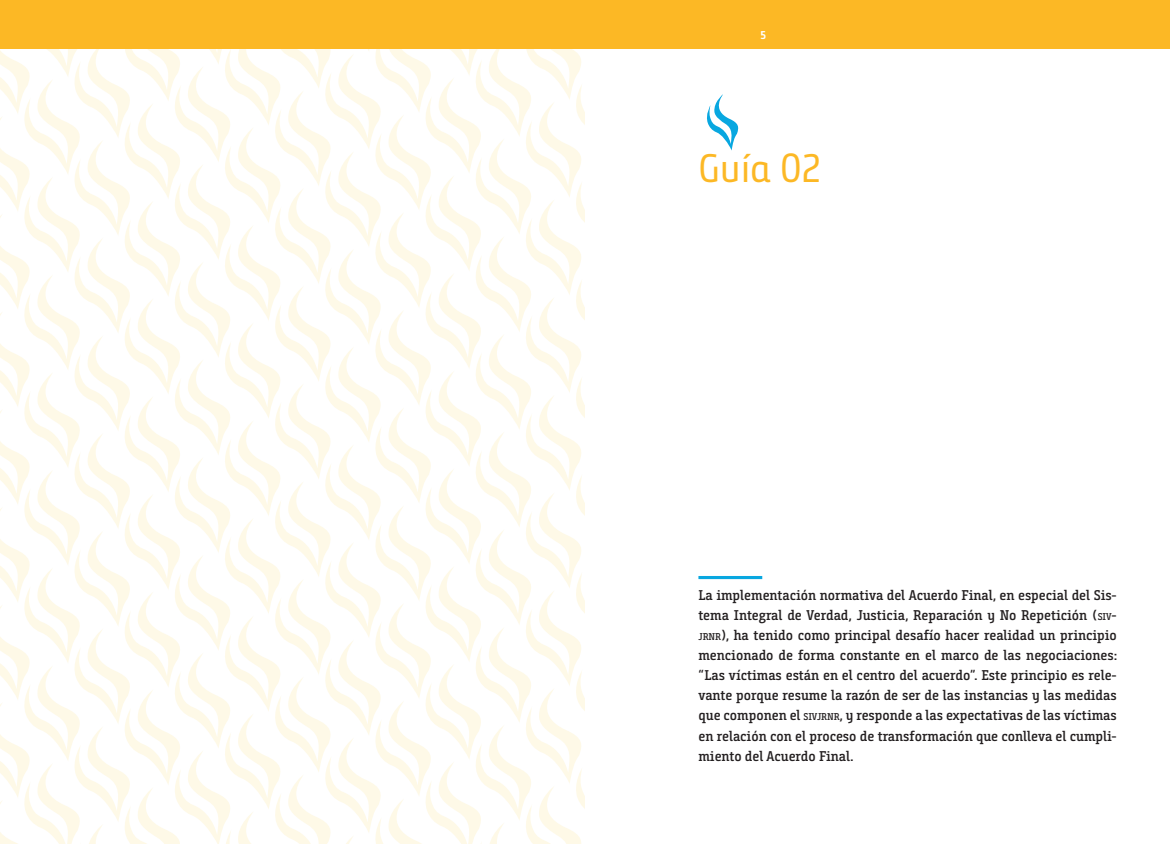
<style>
.page{position:relative;width:1170px;height:844px;background:#fff}
.page>*{position:absolute;margin:0;border:0;box-sizing:border-box;transform-origin:0 0}
.t1{font:40px "Bunday Clean Regular Up";color:#fcb825}
.texto_intro{font:600 14.12px/20px "Bunday Slab";color:#231f20;text-align:justify}
.texto{font:700 11.25px "Bunday Clean";color:#fff}
.s1{font-size:9.88px}
.s2{font-style:inherit}
</style>
<div class="page">
<div style="left:585px;top:0;width:584px;height:48px;background:#fcb825"></div>
<svg style="left:0;top:48px;width:585px;height:795px"></svg>
<hr style="left:698px;top:576px;width:64px;height:3px;background:#08a7e0">
<svg style="left:707px;top:94px;width:32px;height:57px"></svg>
<div style="left:0;top:0;width:599px;height:48px;background:#fcb825"></div>
<p class="texto" style="left:760px;top:27px;width:7px">5</p>
<p class="t1" style="left:698px;top:143px;width:124px">Guía 02</p>
<p class="texto_intro" style="left:698px;top:585px;width:420px">La implementación normativa del Acuerdo Final, en especial del Sis&shy;tema Integral de Verdad, Justicia, Reparación y No Repetición (<span class="s1">SIV</span><span class="s2">-</span><span class="s1">JRNR</span>), ha tenido como principal desafío hacer realidad un principio mencionado de forma constante en el marco de las negociaciones: “Las víctimas están en el centro del acuerdo”. Este principio es rele&shy;vante porque resume la razón de ser de las instancias y las medidas que componen el <span class="s1">SIVJRNR</span><span class="s2">,</span> y responde a las expectativas de las víctimas en relación con el proceso de transformación que conlleva el cumpli&shy;miento del Acuerdo Final.</p>
</div>
